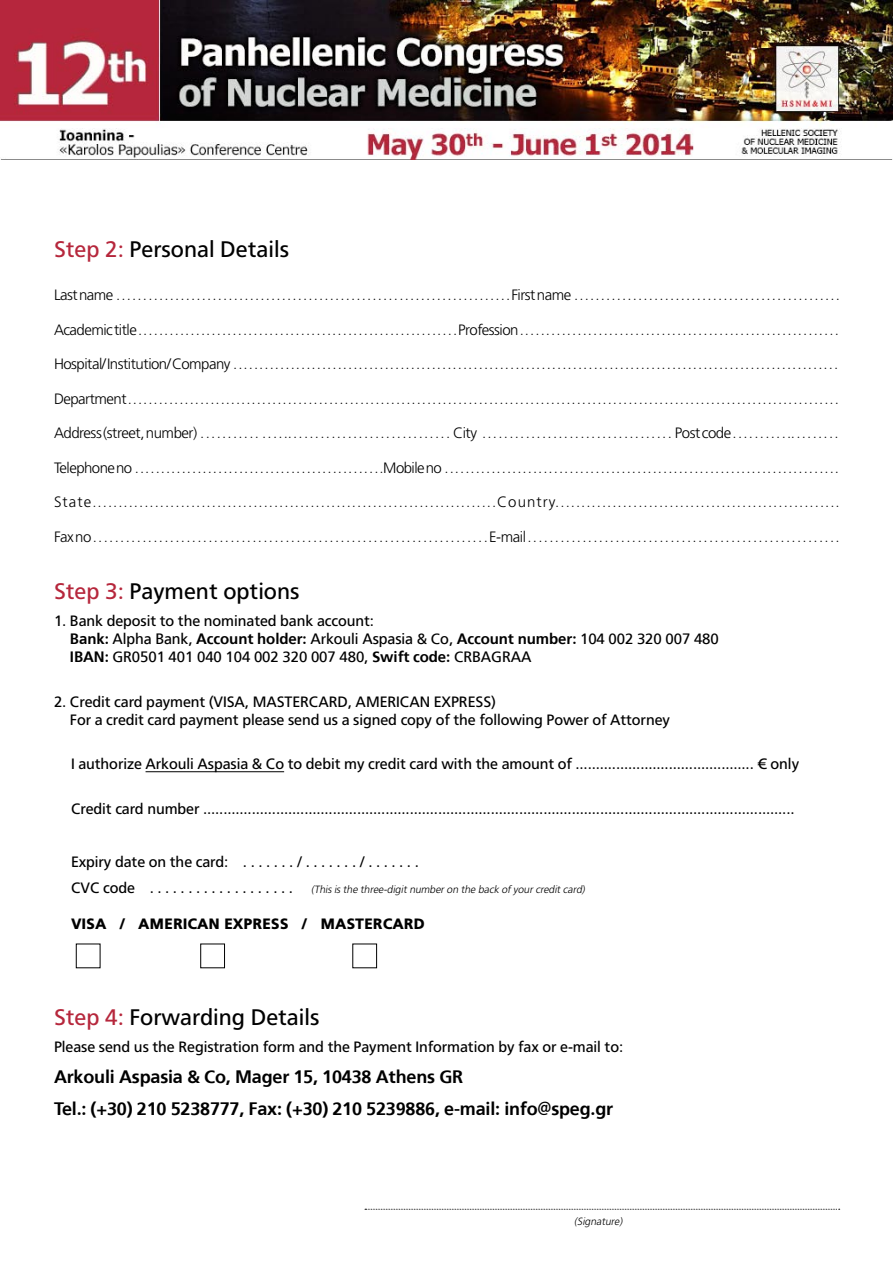
<style>
.page{position:relative;width:893px;height:1263px;background:#fff}
.page>*{position:absolute;margin:0;border:0;box-sizing:border-box;transform-origin:0 0}
.t1{font:22.5px "PF Catalog";color:#000}
.t2{font:700 18px/32.1px "PF Catalog";letter-spacing:-.01em;color:#000}
.t3{font:300 15px "PF Catalog";letter-spacing:-.035em;color:#000}
.t4{font:15px/18px "PF Catalog";letter-spacing:-.005em;color:#000}
.t5{font:15px/18px "PF Catalog";letter-spacing:-.005em;color:#000}
.t6{font:300 15px "PF Catalog";letter-spacing:.07em;color:#000}
.t7{font:900 15px "PF Catalog";letter-spacing:-.005em;color:#000}
.t8{font:italic 300 10.5px "PF Catalog";color:#000}
.s1{color:#b6273c}
.s2{font-style:inherit}
.s3{font-weight:700}
.s4{font-weight:400;font-style:normal;font-size:15px}
</style>
<div class="page">
<img style="left:0;top:0;width:893px;height:159px">
<hr style="left:146px;top:771px;width:138px;height:1px;background:#000">
<svg style="left:365px;top:1209px;width:475px;height:1px"></svg>
<h1 class="t1" style="left:54px;top:236px;width:237px"><span class="s1">Step 2:</span> Personal Details</h1>
<p class="t3" style="left:54px;top:286px;width:787px">Last name . . . . . . . . . . . . . . . . . . . . . . . . . . . . . . . . . . . . . . . . . . . . . . . . . . . . . . . . . . . . . . . . . . . . . . . . . . First name . . . . . . . . . . . . . . . . . . . . . . . . . . . . . . . . . . . . . . . . . . . . . . . . . .</p>
<p class="t3" style="left:54px;top:321px;width:786px">Academic title . . . . . . . . . . . . . . . . . . . . . . . . . . . . . . . . . . . . . . . . . . . . . . . . . . . . . . . . . . . . . Profession . . . . . . . . . . . . . . . . . . . . . . . . . . . . . . . . . . . . . . . . . . . . . . . . . . . . . . . . . . . . .</p>
<p class="t3" style="left:54px;top:355px;width:786px">Hospital/ Institution/ Company . . . . . . . . . . . . . . . . . . . . . . . . . . . . . . . . . . . . . . . . . . . . . . . . . . . . . . . . . . . . . . . . . . . . . . . . . . . . . . . . . . . . . . . . . . . . . . . . . . . . . . . . . . . . . . . . . . . .</p>
<p class="t3" style="left:54px;top:390px;width:786px">Department . . . . . . . . . . . . . . . . . . . . . . . . . . . . . . . . . . . . . . . . . . . . . . . . . . . . . . . . . . . . . . . . . . . . . . . . . . . . . . . . . . . . . . . . . . . . . . . . . . . . . . . . . . . . . . . . . . . . . . . . . . . . . . . . . . . . . . . . . .</p>
<p class="t3" style="left:54px;top:424px;width:786px">Address (street, number) . . . . . . . . . . . . . . . .. . . . . . . . . . . . . . . . . . . . . . . . . . . . . . City . . . . . . . . . . . . . . . . . . . . . . . . . . . . . . . . . . . Post code . . . . . . . . . . .. . . . . . . . .</p>
<p class="t3" style="left:54px;top:459px;width:787px">Telephone no . . . . . . . . . . . . . . . . . . . . . . . . . . . . . . . . . . . . . . . . . . . . . . . .Mobile no . . . . . . . . . . . . . . . . . . . . . . . . . . . . . . . . . . . . . . . . . . . . . . . . . . . . . . . . . . . . . . . . . . . . . . . . . . . .</p>
<p class="t6" style="left:54px;top:493px;width:787px">State..............................................................................Country.......................................................</p>
<p class="t3" style="left:54px;top:528px;width:787px">Fax no . . . . . . . . . . . . . . . . . . . . . . . . . . . . . . . . . . . . . . . . . . . . . . . . . . . . . . . . . . . . . . . . . . . . . . . . E-mail . . . . . . . . . . . . . . . . . . . . . . . . . . . . . . . . . . . . . . . . . . . . . . . . . . . . . . . . .</p>
<h1 class="t1" style="left:54px;top:578px;width:247px"><span class="s1">Step 3:</span> Payment options</h1>
<p class="t5" style="left:70px;top:612px;width:650px;text-indent:-16px"><span class="s2">1. Bank deposit to the nominated bank account:<br></span><span class="s3">Bank:</span> Alpha Bank, <span class="s3">Account holder:</span> Arkouli Aspasia &amp; Co, <span class="s3">Account number:</span> 104 002 320 007 480<br><span class="s3">IBAN:</span> GR0501 401 040 104 002 320 007 480, <span class="s3">Swift code:</span> CRBAGRAA</p>
<p class="t4" style="left:70px;top:693px;width:602px;text-indent:-16px">2. Credit card payment (VISA, MASTERCARD, AMERICAN EXPRESS)<br>For a credit card payment please send us a signed copy of the following Power of Attorney</p>
<p class="t4" style="left:71px;top:755px;width:730px">I authorize Arkouli Aspasia &amp; Co to debit my credit card with the amount of ............................................ € only</p>
<p class="t4" style="left:71px;top:800px;width:725px">Credit card number ..................................................................................................................................................</p>
<p class="t4" style="left:71px;top:853px;width:349px">Expiry date on the card: . . . . . . . / . . . . . . . / . . . . . . .</p>
<p class="t8" style="left:71px;top:884px;width:517px"><span class="s4">C V C c o d e . . . . . . . . . . . . . . . . . . .</span> (Thisisthe three-digitnumberon the back of yourcreditcard)</p>
<p class="t7" style="left:71px;top:915px;width:355px">VISA / AMERICAN EXPRESS / MASTERCARD</p>
<h1 class="t1" style="left:54px;top:1004px;width:267px"><span class="s1">Step 4:</span> Forwarding Details</h1>
<p class="t4" style="left:54px;top:1038px;width:571px">Please send us the Registration form and the Payment Information by fax or e-mail to:</p>
<p class="t2" style="left:54px;top:1060px;width:561px">Arkouli Aspasia &amp; Co, Mager 15, 10438 Athens GR<br>Tel.: (+30) 210 5238777, Fax: (+30) 210 5239886, e-mail: info@speg.gr</p>
<p class="t8" style="left:574px;top:1215px;width:52px">(Signature)</p>
</div>
